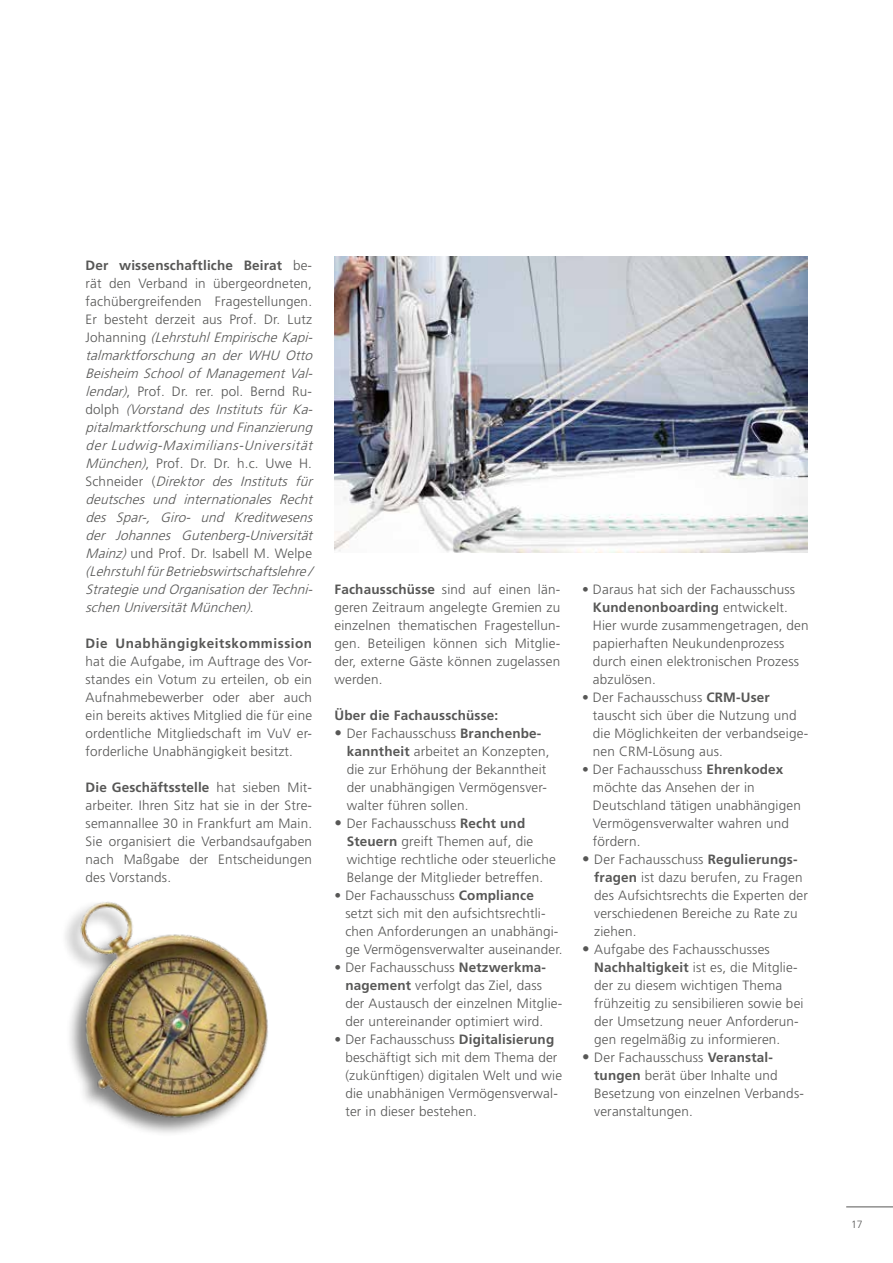
<style>
.page{position:relative;width:893px;height:1263px;background:#fff}
.page>*{position:absolute;margin:0;border:0;box-sizing:border-box;transform-origin:0 0}
.t1{font:300 13.5px/18px "Frutiger LT Std";letter-spacing:.015em;color:#575756}
.t2{font:italic 300 13.5px/18px "Frutiger LT Std";color:#575756}
.t3{font:700 13.5px "Frutiger LT Std";letter-spacing:.04em;color:#575756}
.t4{font:700 13.5px "Frutiger LT Std";letter-spacing:.015em;color:#575756}
.t5{font:300 10.5px "Frutiger LT Std";color:#575756}
.s1{font-weight:700;font-style:normal}
.s2{font-style:normal}
.s3{font-weight:700}
.s4{font-size:15px}
</style>
<div class="page">
<hr style="left:846px;top:1206px;width:47px;height:1px;background:#575756">
<img style="left:334px;top:256px;width:474px;height:297px">
<div style="left:61px;top:900px;width:209px;height:237px;background:#000;opacity:.5"></div>
<img style="left:79px;top:900px;width:191px;height:222px">
<p class="t2" style="left:86px;top:257px;width:232px"><span class="s1">Der wissenschaftliche Beirat</span> <span class="s2">be&shy;rät den Verband in übergeordneten, fachübergreifenden Fragestellungen.<br>Er besteht derzeit aus Prof. Dr. Lutz J o h a n n i n g</span> (LehrstuhlEmpirischeKapi&shy;talmarktforschung an der WHU Otto Beisheim School of Management Val&shy;lendar)<span class="s2">, Prof. Dr. rer. pol. Bernd Ru&shy;d o l p h</span> (Vorstand des Instituts für Ka&shy;pitalmarktforschung und Finanzierung der Ludwig-Maximilians-Universität München)<span class="s2">, Prof. Dr. Dr. h.c. Uwe H.<br>S c h n e i d e r (</span> Direktor des Instituts für deutsches und internationales Recht des Spar-, Giro- und Kreditwesens der Johannes Gutenberg-Universität Mainz) <span class="s2">und Prof. Dr. Isabell M. Welpe </span>(LehrstuhlfürBetriebswirtschaftslehre/ Strategieund Organisation derTechni&shy;schen UniversitätMünchen)<span class="s2">.</span></p>
<p class="t3" style="left:86px;top:635px;width:228px">Die Unabhängigkeitskommission</p>
<p class="t1" style="left:86px;top:653px;width:228px;text-align:justify">hat die Aufgabe, im Auftrage des Vor&shy;standes ein Votum zu erteilen, ob ein Aufnahmebewerber oder aber auch ein bereits aktives Mitglied die für eine ordentliche Mitgliedschaft im VuV er&shy;forderliche Unabhängigkeit besitzt.</p>
<p class="t1" style="left:86px;top:779px;width:228px;text-align:justify"><span class="s3">Die Geschäftsstelle</span> hat sieben Mit&shy;arbeiter. Ihren Sitz hat sie in der Stre&shy;semannallee 30 in Frankfurt am Main.<br>Sie organisiert die Verbandsaufgaben nach Maßgabe der Entscheidungen des Vorstands.</p>
<p class="t1" style="left:334px;top:581px;width:227px;text-align:justify"><span class="s3">Fachausschüsse</span> sind auf einen län&shy;geren Zeitraum angelegte Gremien zu einzelnen thematischen Fragestellun&shy;gen. Beteiligen können sich Mitglie&shy;der, externe Gäste können zugelassen werden.</p>
<p class="t4" style="left:334px;top:707px;width:165px">Über die Fachausschüsse:</p>
<p class="t1" style="left:347px;top:725px;width:204px;text-indent:-12px"><span class="s4">•</span> Der Fachausschuss <span class="s3">Branchenbe&shy;kanntheit</span> arbeitet an Konzepten, die zur Erhöhung der Bekanntheit der unabhängigen Vermögensver&shy;walter führen sollen.</p>
<p class="t1" style="left:347px;top:815px;width:211px;text-indent:-12px"><span class="s4">•</span> Der Fachausschuss <span class="s3">Recht und Steuern</span> greift Themen auf, die wichtige rechtliche oder steuerliche Belange der Mitglieder betreffen.</p>
<p class="t1" style="left:345px;top:887px;width:219px;text-indent:-11px">• Der Fachausschuss <span class="s3">Compliance </span>setzt sich mit den aufsichtsrechtli&shy;chen Anforderungen an unabhängi&shy;ge Vermögensverwalter auseinander.</p>
<p class="t1" style="left:345px;top:959px;width:218px;text-indent:-11px">• Der Fachausschuss <span class="s3">Netzwerkma&shy;nagement</span> verfolgt das Ziel, dass der Austausch der einzelnen Mitglie&shy;der untereinander optimiert wird.</p>
<p class="t1" style="left:345px;top:1030px;width:218px;text-indent:-11px">• Der Fachausschuss <span class="s3">Digitalisierung </span>beschäftigt sich mit dem Thema der (zukünftigen) digitalen Welt und wie die unabhänigen Vermögensverwal&shy;ter in dieser bestehen.</p>
<p class="t1" style="left:593px;top:581px;width:217px;text-indent:-11px">• Daraus hat sich der Fachausschuss<br><span class="s3">Kundenonboarding</span> entwickelt.<br>Hier wurde zusammengetragen, den papierhaften Neukundenprozess durch einen elektronischen Prozess abzulösen.</p>
<p class="t1" style="left:593px;top:688px;width:217px;text-indent:-11px">• Der Fachausschuss <span class="s3">CRM-User </span>tauscht sich über die Nutzung und die Möglichkeiten der verbandseige&shy;nen CRM-Lösung aus.</p>
<p class="t1" style="left:593px;top:760px;width:210px;text-indent:-11px">• Der Fachausschuss <span class="s3">Ehrenkodex </span>möchte das Ansehen der in<br>Deutschland tätigen unabhängigen<br>Vermögensverwalter wahren und fördern.</p>
<p class="t1" style="left:594px;top:851px;width:215px;text-indent:-12px"><span class="s4">•</span> Der Fachausschuss <span class="s3">Regulierungs&shy;fragen</span> ist dazu berufen, zu Fragen des Aufsichtsrechts die Experten der verschiedenen Bereiche zu Rate zu ziehen.</p>
<p class="t1" style="left:594px;top:941px;width:211px;text-indent:-12px"><span class="s4">•</span> Aufgabe des Fachausschusses <span class="s3">Nachhaltigkeit</span> ist es, die Mitglie&shy;der zu diesem wichtigen Thema frühzeitig zu sensibilieren sowie bei der Umsetzung neuer Anforderun&shy;gen regelmäßig zu informieren.</p>
<p class="t1" style="left:594px;top:1049px;width:211px;text-indent:-12px"><span class="s4">•</span> Der Fachausschuss <span class="s3">Veranstal&shy;tungen</span> berät über Inhalte und<br>Besetzung von einzelnen Verbands&shy;veranstaltungen.</p>
<p class="t5" style="left:851px;top:1219px;width:13px">17</p>
</div>
